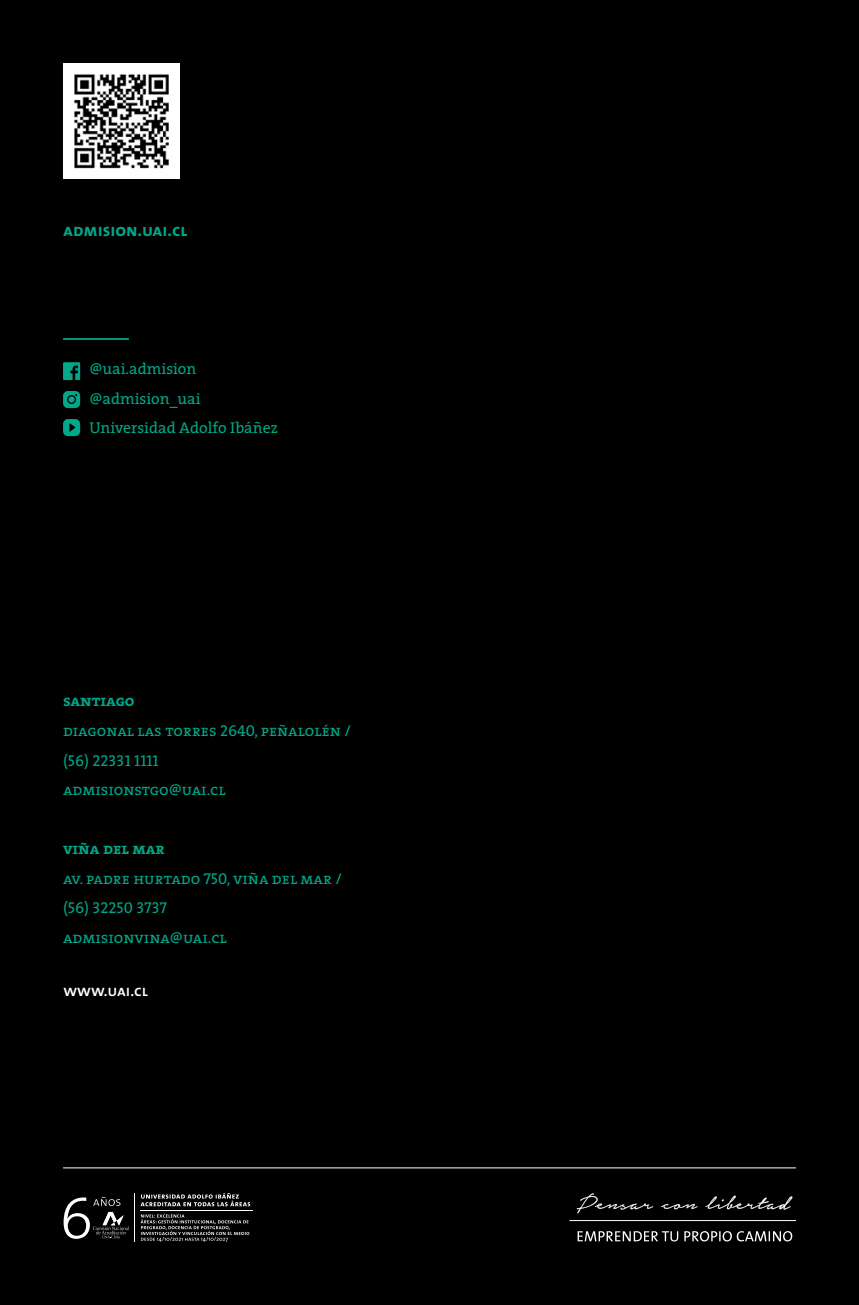
<style>
.page{position:relative;width:859px;height:1305px;background:#fff}
.page>*{position:absolute;margin:0;border:0;box-sizing:border-box;transform-origin:0 0}
.t1{font:17.5px "The Sans Bold Caps";color:#00a788}
.t2{font:15.75px "The Serif Regular Caps";color:#00a788}
.t3{font:15.75px "The Serif";color:#00a788}
.t4{font:15.75px "The Serif Bold Caps";color:#00a788}
.t5{font:15.75px "The Sans Semi Bold Caps";color:#fff}
.s1{font-family:"The Serif"}
</style>
<div class="page">
<div style="left:0;top:0;width:858px;height:1305px;background:#000"></div>
<svg style="left:63px;top:362px;width:17px;height:18px"></svg>
<svg style="left:63px;top:419px;width:17px;height:17px"></svg>
<svg style="left:63px;top:391px;width:17px;height:17px"></svg>
<svg style="left:68px;top:396px;width:7px;height:7px"></svg>
<hr style="left:63px;top:338px;width:66px;height:2px;background:#00a788">
<hr style="left:63px;top:1167px;width:732px;height:1px;background:#fff">
<svg style="left:64px;top:1197px;width:65px;height:42px"></svg>
<svg style="left:140px;top:1193px;width:110px;height:13px"></svg>
<svg style="left:140px;top:1214px;width:109px;height:28px"></svg>
<hr style="left:140px;top:1210px;width:113px;height:1px;background:#fff">
<hr style="left:134px;top:1193px;width:1px;height:49px;background:#fff">
<svg style="left:577px;top:1231px;width:215px;height:10px"></svg>
<svg style="left:661px;top:1204px;width:36px;height:5px"></svg>
<svg style="left:576px;top:1193px;width:77px;height:20px"></svg>
<svg style="left:705px;top:1195px;width:87px;height:15px"></svg>
<hr style="left:569px;top:1220px;width:226px;height:1px;background:#fff">
<img style="left:64px;top:63px;width:115px;height:116px">
<p class="t1" style="left:63px;top:216px;width:126px">admision.uai.cl</p>
<p class="t3" style="left:89px;top:356px;width:108px">@uai.admision</p>
<p class="t3" style="left:89px;top:385px;width:113px">@admision_uai</p>
<p class="t3" style="left:89px;top:415px;width:190px">Universidad Adolfo Ibáñez</p>
<p class="t4" style="left:63px;top:688px;width:73px">santiago</p>
<p class="t2" style="left:63px;top:717px;width:289px">diagonal las torres 2640, peñalolén /</p>
<p class="t2" style="left:63px;top:747px;width:97px">(56) 22331 1111</p>
<p class="t2" style="left:63px;top:777px;width:164px">admisionstgo<span class="s1">@</span>uai.cl</p>
<p class="t4" style="left:63px;top:836px;width:103px">viña del mar</p>
<p class="t2" style="left:63px;top:865px;width:280px">av. padre hurtado 750, viña del mar /</p>
<p class="t2" style="left:63px;top:895px;width:105px">(56) 32250 3737</p>
<p class="t2" style="left:63px;top:924px;width:165px">admisionvina<span class="s1">@</span>uai.cl</p>
<p class="t5" style="left:64px;top:977px;width:86px">www.uai.cl</p>
</div>
